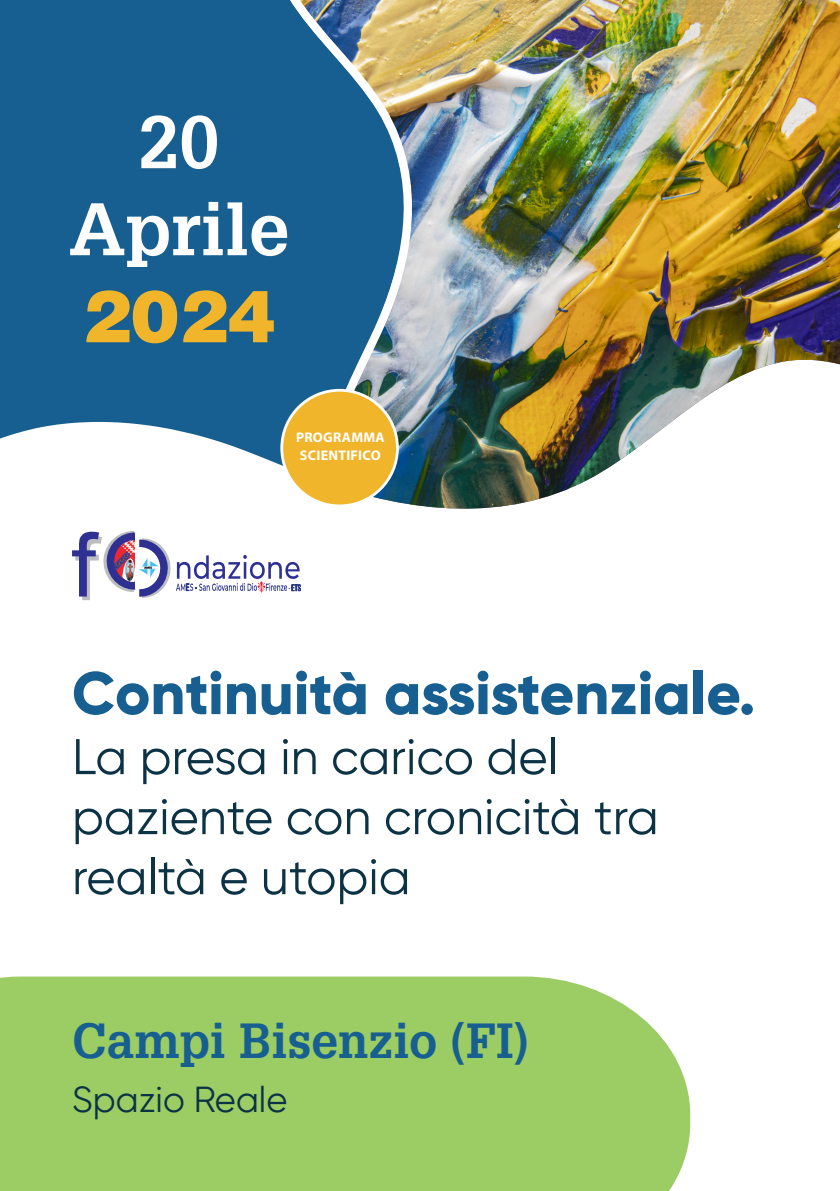
<style>
.page{position:relative;width:840px;height:1191px;background:#fff}
.page>*{position:absolute;margin:0;border:0;box-sizing:border-box;transform-origin:0 0}
.t1{font:700 72.4px "Glypha LT Pro";color:#fff}
.t2{font:900 72.4px "Helvetica LT Std";color:#f1b52c}
.t3{font:800 60px "Gilroy";color:#175f90}
.t4{font:50px/60px "Gilroy";color:#0c3245}
.t5{font:700 48px "Glypha LT Pro";color:#175f90}
.t6{font:36px "Gilroy";color:#0c3245}
.t7{font:700 14px "Myriad Pro";letter-spacing:.02em;color:#fff}
</style>
<div class="page">
<img style="left:373px;top:0;width:466px;height:509px">
<div style="left:0;top:0;width:288px;height:466px;background:#175f90"></div>
<div style="left:0;top:976px;width:691px;height:215px;background:#9bcd64"></div>
<img style="left:288px;top:0;width:142px;height:484px">
<div style="left:281px;top:390px;width:116px;height:116px;background:#f1b52c;border-radius:50%"></div>
<div style="left:280px;top:389px;width:118px;height:118px;border:3px solid #fff;border-radius:50%"></div>
<svg style="left:72px;top:531px;width:229px;height:69px"></svg>
<p class="t1" style="left:139px;top:97px;width:82px">20</p>
<p class="t1" style="left:69px;top:184px;width:222px">Aprile</p>
<p class="t2" style="left:82px;top:269px;width:195px">2024</p>
<p class="t7" style="left:296px;top:428px;width:90px">PROGRAMMA</p>
<p class="t7" style="left:300px;top:446px;width:82px">SCIENTIFICO</p>
<p class="t3" style="left:72px;top:655px;width:684px">Continuità assistenziale.</p>
<p class="t4" style="left:72px;top:726px;width:587px">La presa in carico del paziente con cronicità tra realtà e utopia</p>
<p class="t5" style="left:72px;top:1011px;width:458px">Campi Bisenzio (FI)</p>
<p class="t6" style="left:72px;top:1077px;width:217px">Spazio Reale</p>
</div>
